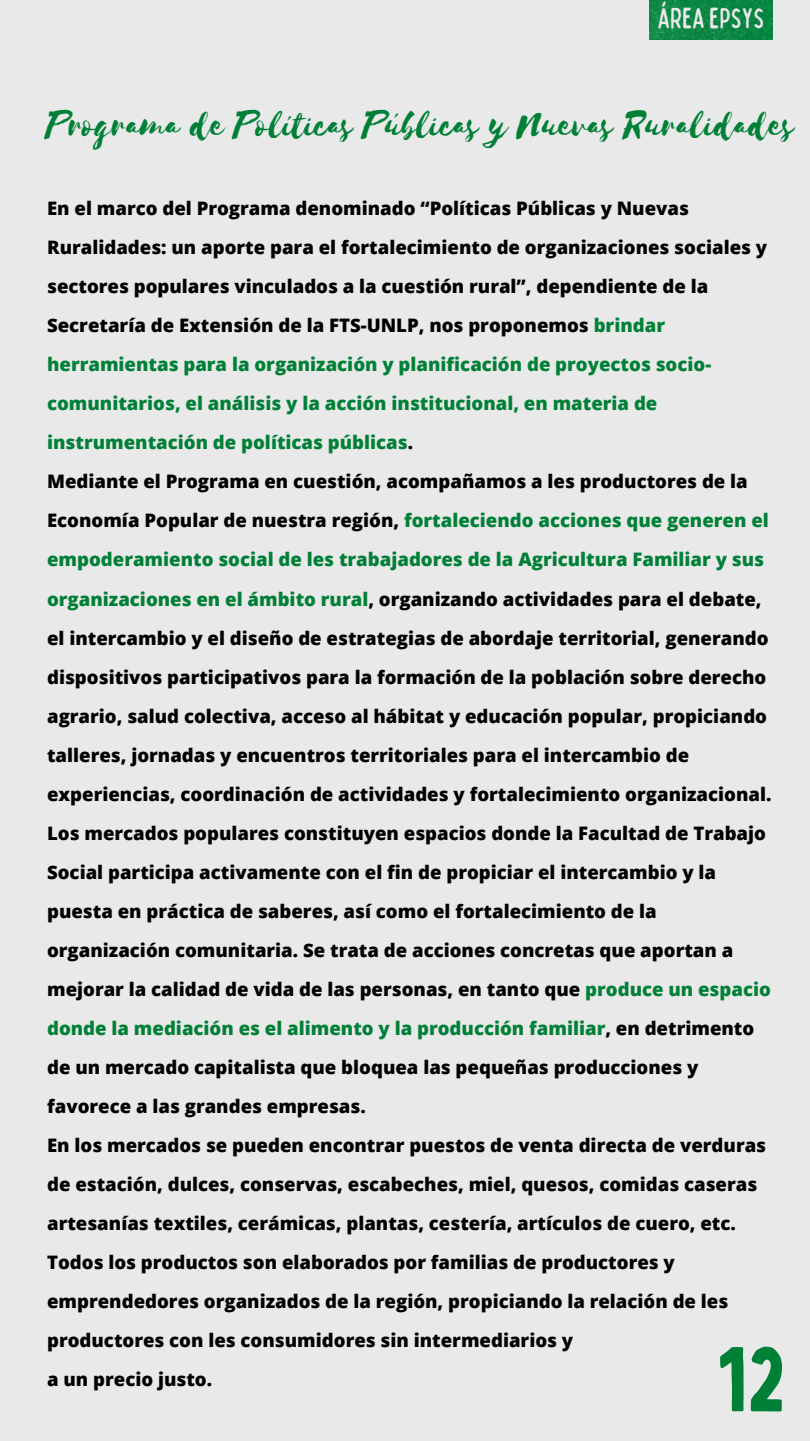
<style>
.page{position:relative;width:810px;height:1441px;background:#fff}
.page>*{position:absolute;margin:0;border:0;box-sizing:border-box;transform-origin:0 0}
.t1{font:90px "Bobby Jones";color:#008037}
.t2{font:41.3px "Selima";color:#008037}
.t3{font:condensed 29.1px "Bobby Jones Soft";color:#e9e9e9}
.t4{font:800 18.6px/39px "Open Sans";color:#000}
.s1{color:#008037}
</style>
<div class="page">
<div style="left:0;top:0;width:810px;height:1440px;background:#e9e9e9"></div>
<img style="left:649px;top:0;width:123px;height:40px">
<h3 class="t3" style="left:658px;top:-1px;width:109px">ÁREA EPSYS</h3>
<h2 class="t2" style="left:47px;top:102px;width:749px">Programa de Políticas Públicas y Nuevas Ruralidades</h2>
<p class="t4" style="left:47px;top:188px;width:726px">En el marco del Programa denominado “Políticas Públicas y Nuevas Ruralidades: un aporte para el fortalecimiento de organizaciones sociales y sectores populares vinculados a la cuestión rural”, dependiente de la Secretaría de Extensión de la FTS-UNLP, nos proponemos <span class="s1">brindar herramientas para la organización y planificación de proyectos socio&shy;comunitarios, el análisis y la acción institucional, en materia de instrumentación de políticas públicas</span>.<br>Mediante el Programa en cuestión, acompañamos a les productores de la Economía Popular de nuestra región, <span class="s1">fortaleciendo acciones que generen el empoderamiento social de les trabajadores de la Agricultura Familiar y sus organizaciones en el ámbito rural</span>, organizando actividades para el debate, el intercambio y el diseño de estrategias de abordaje territorial, generando dispositivos participativos para la formación de la población sobre derecho agrario, salud colectiva, acceso al hábitat y educación popular, propiciando talleres, jornadas y encuentros territoriales para el intercambio de experiencias, coordinación de actividades y fortalecimiento organizacional.<br>Los mercados populares constituyen espacios donde la Facultad de Trabajo Social participa activamente con el fin de propiciar el intercambio y la puesta en práctica de saberes, así como el fortalecimiento de la organización comunitaria. Se trata de acciones concretas que aportan a mejorar la calidad de vida de las personas, en tanto que <span class="s1">produce un espacio donde la mediación es el alimento y la producción familiar</span>, en detrimento de un mercado capitalista que bloquea las pequeñas producciones y favorece a las grandes empresas.<br>En los mercados se pueden encontrar puestos de venta directa de verduras de estación, dulces, conservas, escabeches, miel, quesos, comidas caseras artesanías textiles, cerámicas, plantas, cestería, artículos de cuero, etc.<br>Todos los productos son elaborados por familias de productores y emprendedores organizados de la región, propiciando la relación de les productores con les consumidores sin intermediarios y<br>a un precio justo.</p>
<h1 class="t1" style="left:716px;top:1322px;width:71px">12</h1>
</div>
